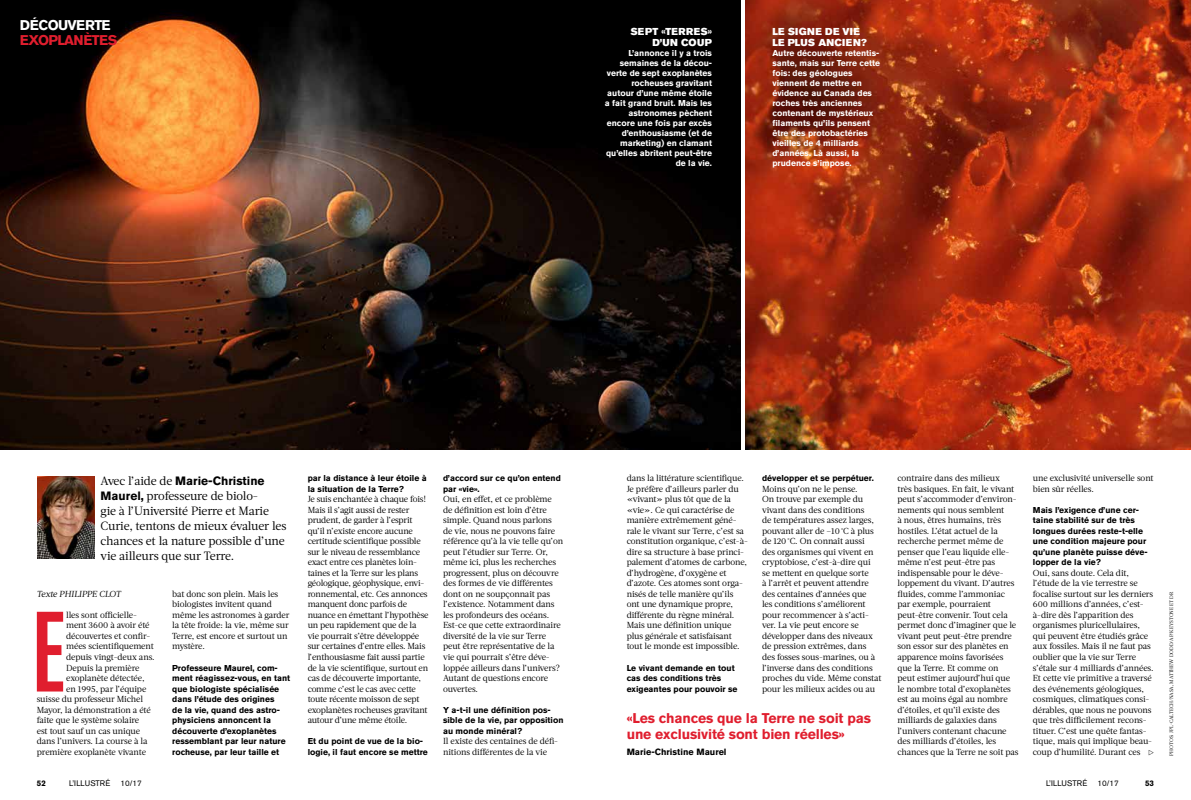
<style>
.page{position:relative;width:1191px;height:800px;background:#fff}
.page>*{position:absolute;margin:0;border:0;box-sizing:border-box;transform-origin:0 0}
.t1{font:500 condensed 112.9px "Akzidenz Grotesk BE";color:#e01e2e}
.t2{font:700 14px/16px "Akzidenz Grotesk BE";letter-spacing:-.01em;color:#e01e2e}
.t3{font:700 14px "Akzidenz Grotesk BE";letter-spacing:-.05em;color:#e01e2e}
.t4{font:700 14px "Akzidenz Grotesk BE";letter-spacing:-.05em;color:#fff}
.t5{font:12px/15px "Acta";letter-spacing:-.01em;color:#000}
.t6{font:700 12px "Akzidenz Grotesk BE";color:#000}
.t7{font:10px/11px "Akzidenz Grotesk BE Super";letter-spacing:.03em;color:#fff;text-align:right}
.t8{font:700 9px "Akzidenz Grotesk BE";color:#000}
.t9{font:8.8px/10.5px "Acta";letter-spacing:-.015em;color:#000}
.t10{font:italic 8.8px "Acta";letter-spacing:-.02em;color:#000}
.t11{font:700 8.5px/10.5px "Akzidenz Grotesk BE";color:#000}
.t12{font:700 8.5px/10px "Akzidenz Grotesk BE";color:#fff;text-align:right}
.t13{font:8px "Akzidenz Grotesk BE";color:#000}
.t14{font:700 8px "Akzidenz Grotesk BE";color:#000}
.t15{font:5px "Acta";letter-spacing:-.01em;color:#000}
.s1{font-family:"Acta";font-weight:400}
.s2{font-family:"Akzidenz Grotesk BE";font-weight:700}
</style>
<div class="page">
<img style="left:0;top:0;width:740px;height:449px">
<img style="left:746px;top:0;width:445px;height:449px">
<img style="left:37px;top:476px;width:58px;height:82px">
<h2 class="t4" style="left:20px;top:17px;width:92px">DÉCOUVERTE</h2>
<h2 class="t3" style="left:20px;top:32px;width:99px">EXOPLANÈTES</h2>
<p class="t7" style="left:630px;top:26px;width:83px">SEPT «TERRES»<br>D’UN COUP</p>
<p class="t12" style="left:605px;top:48px;width:109px">L’annonce il y a trois semaines de la décou&shy;verte de sept exoplanètes rocheuses gravitant autour d’une même étoile a fait grand bruit. Mais les astronomes pèchent encore une fois par excès d’enthousiasme (et de marketing) en clamant qu’elles abritent peut-être de la vie.</p>
<p class="t7" style="left:772px;top:26px;width:96px;text-align:left">LE SIGNE DE VIE<br>LE PLUS ANCIEN?</p>
<p class="t12" style="left:772px;top:48px;width:109px;text-align:left">Autre découverte retentis&shy;sante, mais sur Terre cette fois: des géologues viennent de mettre en évidence au Canada des roches très anciennes contenant de mystérieux filaments qu’ils pensent être des protobactéries vieilles de 4 milliards d’années. Là aussi, la prudence s’impose.</p>
<h3 class="t6" style="left:101px;top:473px;width:165px"><span class="s1">Avec l’aide de</span> Marie-Christine</h3>
<h3 class="t5" style="left:101px;top:488px;width:187px"><span class="s2">Maurel,</span> professeure de biolo-<br>gie à l’Université Pierre et Marie<br>Curie, tentons de mieux évaluer les chances et la nature possible d’une vie ailleurs que sur Terre.</h3>
<p class="t10" style="left:37px;top:588px;width:86px">Texte PHILIPPE CLOT</p>
<h1 class="t1" style="left:32px;top:588px;width:34px">E</h1>
<p class="t9" style="left:66px;top:609px;width:72px">lles sont officielle-</p>
<p class="t9" style="left:66px;top:620px;width:85px">ment 3600 à avoir été</p>
<p class="t9" style="left:66px;top:630px;width:85px">découvertes et confir-</p>
<p class="t9" style="left:66px;top:641px;width:89px">mées scientifiquement</p>
<p class="t9" style="left:66px;top:651px;width:90px">depuis vingt-deux ans.</p>
<p class="t9" style="left:66px;top:662px;width:75px">Depuis la première</p>
<p class="t9" style="left:66px;top:672px;width:80px">exoplanète détectée,</p>
<p class="t9" style="left:66px;top:683px;width:82px">en 1995, par l’équipe</p>
<p class="t9" style="left:37px;top:693px;width:108px">suisse du professeur Michel</p>
<p class="t9" style="left:37px;top:704px;width:115px">Mayor, la démonstration a été</p>
<p class="t9" style="left:37px;top:714px;width:104px">faite que le système solaire</p>
<p class="t9" style="left:37px;top:725px;width:105px">est tout sauf un cas unique</p>
<p class="t9" style="left:37px;top:735px;width:112px">dans l’univers. La course à la</p>
<p class="t9" style="left:37px;top:746px;width:111px">première exoplanète vivante</p>
<p class="t9" style="left:172px;top:588px;width:119px">bat donc son plein. Mais les biologistes invitent quand même les astronomes à garder la tête froide: la vie, même sur<br>Terre, est encore et surtout un mystère.</p>
<p class="t11" style="left:172px;top:662px;width:119px">Professeure Maurel, com&shy;ment réagissez-vous, en tant que biologiste spécialisée dans l’étude des origines<br>de la vie, quand des astro&shy;physiciens annoncent la découverte d’exoplanètes ressemblant par leur nature rocheuse, par leur taille et</p>
<p class="t11" style="left:308px;top:473px;width:121px">par la distance à leur étoile à la situation de la Terre?</p>
<p class="t9" style="left:308px;top:494px;width:122px">Je suis enchantée à chaque fois!<br>Mais il s’agit aussi de rester prudent, de garder à l’esprit qu’il n’existe encore aucune certitude scientifique possible sur le niveau de ressemblance exact entre ces planètes loin&shy;taines et la Terre sur les plans géologique, géophysique, envi&shy;ronnemental, etc. Ces annonces manquent donc parfois de nuance en émettant l’hypothèse un peu rapidement que de la vie pourrait s’être développée sur certaines d’entre elles. Mais l’enthousiasme fait aussi partie de la vie scientifique, surtout en cas de découverte importante, comme c’est le cas avec cette toute récente moisson de sept exoplanètes rocheuses gravitant autour d’une même étoile.</p>
<p class="t11" style="left:308px;top:735px;width:122px">Et du point de vue de la bio&shy;logie, il faut encore se mettre</p>
<p class="t11" style="left:443px;top:473px;width:119px">d’accord sur ce qu’on entend par «vie».</p>
<p class="t9" style="left:443px;top:494px;width:122px">Oui, en effet, et ce problème de définition est loin d’être simple. Quand nous parlons de vie, nous ne pouvons faire référence qu’à la vie telle qu’on peut l’étudier sur Terre. Or, même ici, plus les recherches progressent, plus on découvre des formes de vie différentes dont on ne soupçonnait pas l’existence. Notamment dans les profondeurs des océans.<br>Est-ce que cette extraordinaire diversité de la vie sur Terre peut être représentative de la vie qui pourrait s’être déve&shy;loppée ailleurs dans l’univers?<br>Autant de questions encore ouvertes.</p>
<p class="t11" style="left:443px;top:704px;width:122px">Y a-t-il une définition pos&shy;sible de la vie, par opposition au monde minéral?</p>
<p class="t9" style="left:443px;top:735px;width:117px">Il existe des centaines de défi&shy;nitions différentes de la vie</p>
<p class="t9" style="left:626px;top:473px;width:123px">dans la littérature scientifique.<br>Je préfère d’ailleurs parler du «vivant» plus tôt que de la «vie». Ce qui caractérise de manière extrêmement géné&shy;rale le vivant sur Terre, c’est sa constitution organique, c’est-à&shy;dire sa structure à base princi&shy;palement d’atomes de carbone, d’hydrogène, d’oxygène et d’azote. Ces atomes sont orga&shy;nisés de telle manière qu’ils ont une dynamique propre, différente du règne minéral.<br>Mais une définition unique plus générale et satisfaisant tout le monde est impossible.</p>
<p class="t11" style="left:626px;top:662px;width:112px">Le vivant demande en tout cas des conditions très exigeantes pour pouvoir se</p>
<p class="t11" style="left:762px;top:473px;width:113px">développer et se perpétuer.</p>
<p class="t9" style="left:762px;top:483px;width:121px">Moins qu’on ne le pense.<br>On trouve par exemple du vivant dans des conditions<br>de températures assez larges, pouvant aller de –10°C à plus de 120°C. On connaît aussi<br>des organismes qui vivent en cryptobiose, c’est-à-dire qui<br>se mettent en quelque sorte<br>à l’arrêt et peuvent attendre des centaines d’années que<br>les conditions s’améliorent pour recommencer à s’acti&shy;ver. La vie peut encore se développer dans des niveaux de pression extrêmes, dans des fosses sous-marines, ou à l’inverse dans des conditions proches du vide. Même constat pour les milieux acides ou au</p>
<p class="t9" style="left:897px;top:473px;width:123px">contraire dans des milieux<br>très basiques. En fait, le vivant peut s’accommoder d’environ&shy;nements qui nous semblent<br>à nous, êtres humains, très hostiles. L’état actuel de la recherche permet même de penser que l’eau liquide elle&shy;même n’est peut-être pas indispensable pour le déve&shy;loppement du vivant. D’autres fluides, comme l’ammoniac par exemple, pourraient peut-être convenir. Tout cela permet donc d’imaginer que le vivant peut peut-être prendre son essor sur des planètes en apparence moins favorisées que la Terre. Et comme on<br>peut estimer aujourd’hui que le nombre total d’exoplanètes est au moins égal au nombre d’étoiles, et qu’il existe des milliards de galaxies dans l’univers contenant chacune des milliards d’étoiles, les chances que la Terre ne soit pas</p>
<p class="t9" style="left:1033px;top:473px;width:122px">une exclusivité universelle sont bien sûr réelles.</p>
<p class="t11" style="left:1033px;top:504px;width:116px">Mais l’exigence d’une cer&shy;taine stabilité sur de très longues durées reste-t-elle une condition majeure pour qu’une planète puisse déve&shy;lopper de la vie?</p>
<p class="t9" style="left:1033px;top:567px;width:122px">Oui, sans doute. Cela dit, l’étude de la vie terrestre se focalise surtout sur les derniers<br>600 millions d’années, c’est&shy;à-dire dès l’apparition des organismes pluricellulaires, qui peuvent être étudiés grâce aux fossiles. Mais il ne faut pas oublier que la vie sur Terre s’étale sur 4 milliards d’années.<br>Et cette vie primitive a traversé des événements géologiques, cosmiques, climatiques consi&shy;dérables, que nous ne pouvons que très difficilement recons&shy;tituer. C’est une quête fantas&shy;tique, mais qui implique beau&shy;coup d’humilité. Durant ces</p>
<h2 class="t2" style="left:626px;top:709px;width:246px">«Les chances que la Terre ne soit pas une exclusivité sont bien réelles»</h2>
<p class="t8" style="left:626px;top:746px;width:101px">Marie-Christine Maurel</p>
<p class="t14" style="left:37px;top:778px;width:10px">52</p>
<p class="t13" style="left:69px;top:778px;width:43px">L’ILLUSTRÉ</p>
<p class="t13" style="left:121px;top:778px;width:23px">10/17</p>
<p class="t13" style="left:1046px;top:778px;width:43px">L’ILLUSTRÉ</p>
<p class="t13" style="left:1097px;top:778px;width:23px">10/17</p>
<p class="t14" style="left:1145px;top:778px;width:10px">53</p>
<p class="t15" style="left:1168px;top:755px;width:165px;rotate:-90deg">PHOTOS: JPL-CALTECH/NASA, MATTHEW DODD/AP/KEYSTONE ET DR</p>
</div>
